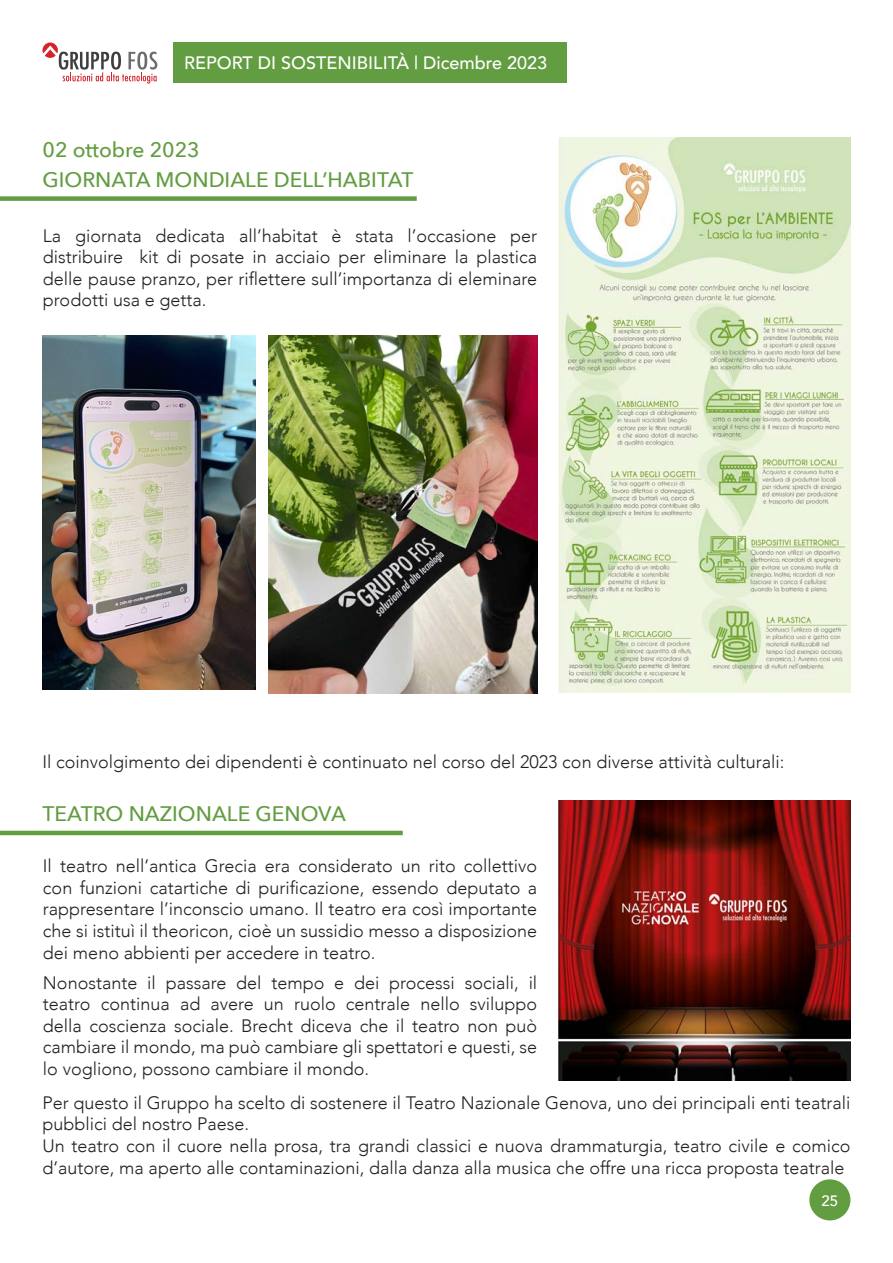
<style>
.page{position:relative;width:893px;height:1263px;background:#fff}
.page>*{position:absolute;margin:0;border:0;box-sizing:border-box;transform-origin:0 0}
.t1{font:500 21px/29.4px "Avenir Next";color:#639d41}
.t2{font:300 18px/21.6px "Avenir";color:#231f20;text-align:justify}
.t3{font:500 18px "Avenir";color:#fff}
.t4{font:500 15px "Avenir";color:#fff}
</style>
<div class="page">
<div style="left:173px;top:43px;width:394px;height:40px;background:#639d41"></div>
<div style="left:809px;top:1179px;width:41px;height:41px;background:#639d41;border-radius:50%"></div>
<svg style="left:43px;top:43px;width:114px;height:41px"></svg>
<div style="left:0;top:196px;width:417px;height:5px;background:#639d41"></div>
<img style="left:559px;top:137px;width:291px;height:556px">
<img style="left:269px;top:335px;width:268px;height:358px">
<img style="left:43px;top:335px;width:212px;height:354px">
<img style="left:559px;top:800px;width:291px;height:281px">
<hr style="left:0;top:831px;width:403px;height:4px;background:#639d41">
<p class="t3" style="left:184px;top:47px;width:364px">REPORT DI SOSTENIBILITÀ | Dicembre 2023</p>
<p class="t1" style="left:43px;top:134px;width:372px">02 ottobre 2023<br>GIORNATA MONDIALE DELL’HABITAT</p>
<p class="t2" style="left:43px;top:225px;width:496px">La giornata dedicata all’habitat è stata l’occasione per distribuire kit di posate in acciaio per eliminare la plastica delle pause pranzo, per riflettere sull’importanza di eleminare prodotti usa e getta.</p>
<p class="t2" style="left:43px;top:750px;width:743px">Il coinvolgimento dei dipendenti è continuato nel corso del 2023 con diverse attività culturali:</p>
<p class="t1" style="left:43px;top:799px;width:305px">TEATRO NAZIONALE GENOVA</p>
<p class="t2" style="left:43px;top:855px;width:496px">Il teatro nell’antica Grecia era considerato un rito collettivo con funzioni catartiche di purificazione, essendo deputato a rappresentare l’inconscio umano. Il teatro era così importante che si istituì il theoricon, cioè un sussidio messo a disposizione dei meno abbienti per accedere in teatro.</p>
<p class="t2" style="left:43px;top:972px;width:496px">Nonostante il passare del tempo e dei processi sociali, il teatro continua ad avere un ruolo centrale nello sviluppo della coscienza sociale. Brecht diceva che il teatro non può cambiare il mondo, ma può cambiare gli spettatori e questi, se lo vogliono, possono cambiare il mondo.</p>
<p class="t2" style="left:43px;top:1092px;width:809px;text-align:left">Per questo il Gruppo ha scelto di sostenere il Teatro Nazionale Genova, uno dei principali enti teatrali pubblici del nostro Paese.<br>Un teatro con il cuore nella prosa, tra grandi classici e nuova drammaturgia, teatro civile e comico d’autore, ma aperto alle contaminazioni, dalla danza alla musica che offre una ricca proposta teatrale</p>
<p class="t4" style="left:822px;top:1188px;width:18px">25</p>
</div>
